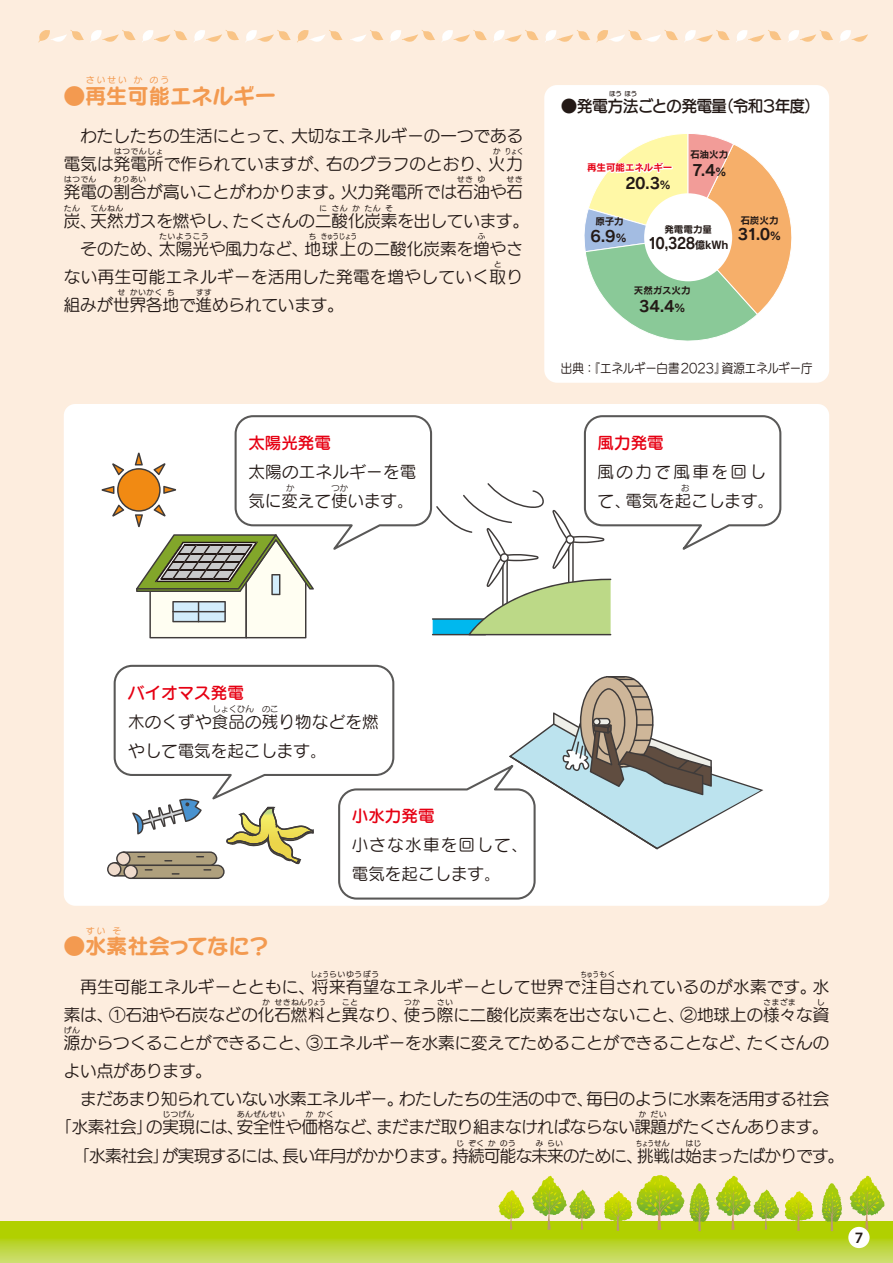
<style>
.page{position:relative;width:893px;height:1263px;background:#fff}
.page>*{position:absolute;margin:0;border:0;box-sizing:border-box;transform-origin:0 0}
.t1{font:21.3px "Seurat Capie Pro B";color:#f39a50}
.t2{font:16.5px/28.2px "UD Marugo Large Pro M";color:#231916}
.t3{font:16.5px "UD Marugo Large Pro M";letter-spacing:-.02em;color:#231916}
.t4{font:16.5px "UD Marugo Large Pro M";letter-spacing:-.04em;color:#231916}
.t5{font:16.5px/29px "Seurat Pro M";letter-spacing:.01em;color:#231916}
.t6{font:16.5px "UD Marugo Large Pro M";letter-spacing:.02em;color:#231916}
.t7{font:16.5px "UD Marugo Large Pro M";letter-spacing:.035em;color:#231916}
.t8{font:16.5px "Seurat Pro DB";color:#e60013}
.t9{font:16.5px/29px "Seurat Pro M";letter-spacing:.145em;color:#231916}
.t10{font:16.5px/29px "Seurat Pro M";letter-spacing:.075em;color:#231916}
.t11{font:15.9px "UD Marugo Large Pro DB";letter-spacing:-.04em;color:#231916}
.t12{font:600 15.9px "Myriad Pro";color:#231916}
.t13{font:15.3px "Rodin Pro B";letter-spacing:-.055em;color:#231916}
.t14{font:15.3px "Rodin Pro B";letter-spacing:-.055em;color:#231916;scale:.9 1}
.t15{font:12.75px "UD Marugo Large Pro M";color:#231916;scale:.9 1}
.t16{font:9.6px "Rodin Pro B";letter-spacing:-.005em;color:#231916}
.t17{font:9.6px "Rodin Pro B";letter-spacing:-.015em;color:#e60013}
.t18{font:8.55px "Seurat Pro B";letter-spacing:.25em;color:#f39a50}
.t19{font:8.25px "Seurat Pro M";color:#231916}
.t20{font:7.5px "UD Marugo Large Pro DB";letter-spacing:.105em;color:#231916}
.t21{font:7.5px "UD Marugo Large Pro DB";letter-spacing:.105em;color:#231916;scale:.8 1}
.t22{font:7.5px "UD Marugo Large Pro DB";letter-spacing:.085em;color:#231916}
.t23{font:6.45px "UD Marugo Large Pro DB";color:#231916}
.s1{font-size:10.65px}
</style>
<div class="page">
<div style="left:0;top:0;width:893px;height:1246px;background:#fdedde"></div>
<svg style="left:0;top:1221px;width:893px;height:42px;background:#bad42d"></svg>
<svg style="left:850px;top:1176px;width:34px;height:54px"></svg>
<svg style="left:498px;top:1190px;width:26px;height:39px"></svg>
<svg style="left:532px;top:1176px;width:63px;height:54px"></svg>
<svg style="left:716px;top:1176px;width:63px;height:54px"></svg>
<svg style="left:785px;top:1191px;width:28px;height:40px"></svg>
<svg style="left:604px;top:1175px;width:106px;height:56px"></svg>
<svg style="left:822px;top:1183px;width:20px;height:48px"></svg>
<svg style="left:38px;top:30px;width:46px;height:12px"></svg>
<svg style="left:90px;top:30px;width:97px;height:12px"></svg>
<svg style="left:194px;top:30px;width:45px;height:12px"></svg>
<svg style="left:245px;top:30px;width:98px;height:12px"></svg>
<svg style="left:350px;top:30px;width:33px;height:12px"></svg>
<svg style="left:390px;top:30px;width:45px;height:12px"></svg>
<svg style="left:442px;top:30px;width:148px;height:12px"></svg>
<svg style="left:596px;top:30px;width:82px;height:12px"></svg>
<svg style="left:684px;top:30px;width:97px;height:12px"></svg>
<svg style="left:788px;top:30px;width:45px;height:12px"></svg>
<svg style="left:840px;top:30px;width:28px;height:12px"></svg>
<div style="left:544px;top:85px;width:285px;height:298px;background:#fff;border-radius:13px"></div>
<svg style="left:584px;top:134px;width:208px;height:207px"></svg>
<div style="left:644px;top:193px;width:88px;height:88px;background:#fff;border-radius:50%"></div>
<div style="left:64px;top:404px;width:765px;height:502px;background:#fff;border-radius:12px"></div>
<svg style="left:102px;top:415px;width:680px;height:223px"></svg>
<svg style="left:107px;top:664px;width:656px;height:236px"></svg>
<div style="left:848px;top:1227px;width:22px;height:21px;background:#fff;border-radius:50%"></div>
<p class="t18" style="left:86px;top:74px;width:42px">さいせい</p>
<p class="t18" style="left:134px;top:74px;width:10px">か</p>
<p class="t18" style="left:150px;top:74px;width:21px">のう</p>
<p class="t1" style="left:64px;top:81px;width:214px">●再生可能エネルギー</p>
<p class="t2" style="left:64px;top:120px;width:461px">　わたしたちの生活にとって、大切なエネルギーの一つである電気は発電所で作られていますが、右のグラフのとおり、火力</p>
<p class="t20" style="left:114px;top:145px;width:51px">はつでんしょ</p>
<p class="t20" style="left:493px;top:145px;width:9px">か</p>
<p class="t21" style="left:505px;top:145px;width:24px">りょく</p>
<p class="t2" style="left:64px;top:176px;width:461px">発電の割合が高いことがわかります。火力発電所では石油や石</p>
<p class="t20" style="left:64px;top:173px;width:34px">はつでん</p>
<p class="t20" style="left:114px;top:173px;width:34px">わりあい</p>
<p class="t20" style="left:457px;top:173px;width:17px">せき</p>
<p class="t20" style="left:478px;top:173px;width:9px">ゆ</p>
<p class="t20" style="left:507px;top:173px;width:17px">せき</p>
<p class="t2" style="left:64px;top:205px;width:467px">炭、天然ガスを燃やし、たくさんの二酸化炭素を出しています。</p>
<p class="t20" style="left:64px;top:201px;width:17px">たん</p>
<p class="t20" style="left:91px;top:201px;width:34px">てんねん</p>
<p class="t20" style="left:320px;top:201px;width:9px">に</p>
<p class="t20" style="left:332px;top:201px;width:17px">さん</p>
<p class="t20" style="left:353px;top:201px;width:9px">か</p>
<p class="t20" style="left:365px;top:201px;width:17px">たん</p>
<p class="t20" style="left:385px;top:201px;width:9px">そ</p>
<p class="t2" style="left:64px;top:233px;width:461px">　そのため、太陽光や風力など、地球上の二酸化炭素を増やさ</p>
<p class="t20" style="left:160px;top:229px;width:50px">たいようこう</p>
<p class="t20" style="left:309px;top:229px;width:9px">ち</p>
<p class="t21" style="left:321px;top:229px;width:46px">きゅうじょう</p>
<p class="t20" style="left:478px;top:229px;width:9px">ふ</p>
<p class="t7" style="left:64px;top:262px;width:461px">ない再生可能エネルギーを活用した発電を増やしていく取り</p>
<p class="t20" style="left:494px;top:258px;width:9px">と</p>
<p class="t20" style="left:118px;top:286px;width:9px">せ</p>
<p class="t20" style="left:130px;top:286px;width:34px">かいかく</p>
<p class="t20" style="left:167px;top:286px;width:9px">ち</p>
<p class="t20" style="left:196px;top:286px;width:17px">すす</p>
<p class="t2" style="left:64px;top:289px;width:282px">組みが世界各地で進められています。</p>
<p class="t8" style="left:248px;top:432px;width:84px">太陽光発電</p>
<p class="t5" style="left:248px;top:457px;width:170px">太陽のエネルギーを電気に変えて使います。</p>
<p class="t23" style="left:609px;top:88px;width:30px">ほうほう</p>
<p class="t11" style="left:561px;top:92px;width:260px">●発電方法ごとの発電量（令和３年度）</p>
<p class="t16" style="left:690px;top:148px;width:40px">石油火力</p>
<p class="t17" style="left:587px;top:161px;width:87px">再生可能エネルギー</p>
<p class="t13" style="left:692px;top:160px;width:35px">7.4<span class="s1">％</span></p>
<p class="t13" style="left:625px;top:173px;width:47px">20.3<span class="s1">％</span></p>
<p class="t16" style="left:664px;top:222px;width:49px">発電電力量</p>
<p class="t16" style="left:595px;top:215px;width:30px">原子力</p>
<p class="t13" style="left:590px;top:226px;width:37px">6.9<span class="s1">％</span></p>
<p class="t14" style="left:648px;top:233px;width:91px">10,328<span class="s1">億kWh</span></p>
<p class="t16" style="left:740px;top:214px;width:40px">石炭火力</p>
<p class="t13" style="left:738px;top:224px;width:45px">31.0<span class="s1">％</span></p>
<p class="t16" style="left:634px;top:284px;width:58px">天然ガス火力</p>
<p class="t13" style="left:639px;top:296px;width:48px">34.4<span class="s1">％</span></p>
<p class="t15" style="left:561px;top:357px;width:281px">出典：『エネルギー白書2023』資源エネルギー庁</p>
<p class="t8" style="left:598px;top:432px;width:68px">風力発電</p>
<p class="t9" style="left:598px;top:457px;width:178px">風の力で風車を回して、電気を起こします。</p>
<p class="t19" style="left:681px;top:483px;width:10px">お</p>
<p class="t8" style="left:128px;top:682px;width:117px">バイオマス発電</p>
<p class="t5" style="left:128px;top:707px;width:252px">木のくずや食品の残り物などを燃やして電気を起こします。</p>
<p class="t19" style="left:212px;top:703px;width:68px">しょくひん　のこ</p>
<p class="t18" style="left:86px;top:925px;width:21px">すい</p>
<p class="t18" style="left:113px;top:925px;width:10px">そ</p>
<p class="t1" style="left:64px;top:931px;width:208px">●水素社会ってなに？</p>
<p class="t8" style="left:352px;top:805px;width:84px">小水力発電</p>
<p class="t10" style="left:352px;top:830px;width:177px">小さな水車を回して、電気を起こします。</p>
<p class="t21" style="left:311px;top:967px;width:86px">しょうらいゆうぼう</p>
<p class="t21" style="left:581px;top:967px;width:44px">ちゅうもく</p>
<p class="t2" style="left:64px;top:999px;width:767px">素は、①石油や石炭などの化石燃料と異なり、使う際に二酸化炭素を出さないこと、②地球上の様々な資</p>
<p class="t6" style="left:64px;top:972px;width:767px">　再生可能エネルギーとともに、将来有望なエネルギーとして世界で注目されているのが水素です。水</p>
<p class="t20" style="left:262px;top:995px;width:9px">か</p>
<p class="t22" style="left:275px;top:995px;width:52px">せきねんりょう</p>
<p class="t20" style="left:342px;top:995px;width:17px">こと</p>
<p class="t20" style="left:404px;top:995px;width:17px">つか</p>
<p class="t20" style="left:437px;top:995px;width:17px">さい</p>
<p class="t20" style="left:763px;top:995px;width:34px">さまざま</p>
<p class="t20" style="left:817px;top:995px;width:9px">し</p>
<p class="t2" style="left:64px;top:1027px;width:767px">源からつくることができること、③エネルギーを水素に変えてためることができることなど、たくさんの</p>
<p class="t20" style="left:64px;top:1023px;width:17px">げん</p>
<p class="t2" style="left:64px;top:1055px;width:150px">よい点があります。</p>
<p class="t3" style="left:64px;top:1084px;width:767px">　まだあまり知られていない水素エネルギー。わたしたちの生活の中で、毎日のように水素を活用する社会</p>
<p class="t3" style="left:56px;top:1113px;width:774px">「水素社会」の実現には、安全性や価格など、まだまだ取り組まなければならない課題がたくさんあります。</p>
<p class="t20" style="left:163px;top:1108px;width:33px">じつげん</p>
<p class="t20" style="left:237px;top:1108px;width:49px">あんぜんせい</p>
<p class="t20" style="left:306px;top:1108px;width:9px">か</p>
<p class="t20" style="left:318px;top:1108px;width:17px">かく</p>
<p class="t20" style="left:639px;top:1108px;width:9px">か</p>
<p class="t20" style="left:651px;top:1108px;width:17px">だい</p>
<p class="t4" style="left:64px;top:1141px;width:782px">　「水素社会」が実現するには、長い年月がかかります。持続可能な未来のために、挑戦は始まったばかりです。</p>
<p class="t20" style="left:457px;top:1136px;width:9px">じ</p>
<p class="t20" style="left:468px;top:1136px;width:17px">ぞく</p>
<p class="t20" style="left:488px;top:1136px;width:9px">か</p>
<p class="t20" style="left:500px;top:1136px;width:17px">のう</p>
<p class="t20" style="left:536px;top:1136px;width:9px">み</p>
<p class="t20" style="left:548px;top:1136px;width:17px">らい</p>
<p class="t21" style="left:636px;top:1136px;width:43px">ちょうせん</p>
<p class="t20" style="left:686px;top:1136px;width:17px">はじ</p>
<p class="t12" style="left:855px;top:1227px;width:10px">7</p>
</div>
